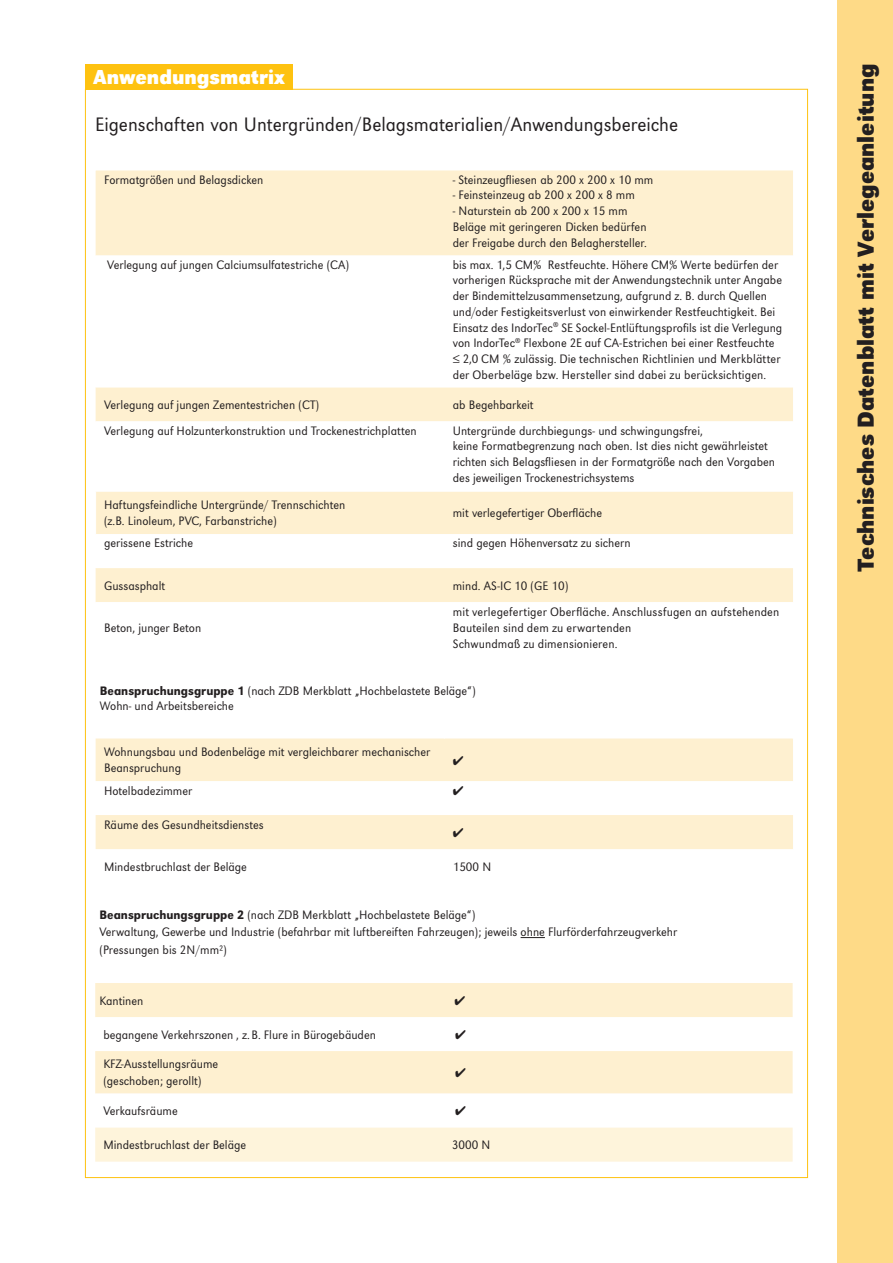
<style>
.page{position:relative;width:893px;height:1263px;background:#fff}
.page>*{position:absolute;margin:0;border:0;box-sizing:border-box;transform-origin:0 0}
.t1{font:700 24px "URW Grotesk Nar";color:#231f20}
.t2{font:700 21px "URW Grotesk Nar";color:#fff}
.t3{font:300 20.25px "URW Grotesk Nar";color:#231f20}
.t4{font:300 12.75px/15.8px "URW Grotesk Nar";color:#231f20}
.s1{font-weight:500}
</style>
<div class="page">
<div style="left:838px;top:0;width:55px;height:1263px;background:#feda87"></div>
<div style="left:85px;top:64px;width:207px;height:25px;background:#fec210"></div>
<div style="left:96px;top:170px;width:697px;height:85px;background:#fef0d0"></div>
<svg style="left:96px;top:255px;width:697px;height:347px"></svg>
<svg style="left:96px;top:738px;width:697px;height:111px;fill:#fef0d0"></svg>
<svg style="left:95px;top:983px;width:698px;height:110px;fill:#fef0d0"></svg>
<svg style="left:521px;top:937px;width:24px;height:1px"></svg>
<svg style="left:453px;top:755px;width:10px;height:10px"></svg>
<svg style="left:453px;top:786px;width:10px;height:9px"></svg>
<svg style="left:453px;top:828px;width:10px;height:9px"></svg>
<svg style="left:455px;top:996px;width:10px;height:9px"></svg>
<svg style="left:456px;top:1030px;width:10px;height:9px"></svg>
<svg style="left:456px;top:1068px;width:10px;height:9px"></svg>
<svg style="left:95px;top:1093px;width:698px;height:68px"></svg>
<p class="t2" style="left:94px;top:64px;width:193px">Anwendungsmatrix</p>
<p class="t3" style="left:95px;top:112px;width:584px">Eigenschaften von Untergründen/Belagsmaterialien/Anwendungsbereiche</p>
<p class="t4" style="left:104px;top:171px;width:161px">Formatgrößen und Belagsdicken</p>
<p class="t4" style="left:453px;top:171px;width:202px">- Steinzeugfliesen ab 200 x 200 x 10 mm</p>
<p class="t4" style="left:453px;top:187px;width:184px">- Feinsteinzeug ab 200 x 200 x 8 mm</p>
<p class="t4" style="left:453px;top:203px;width:195px">- Naturstein ab 200 x 200 x 15 mm<br>Beläge mit geringeren Dicken bedürfen der Freigabe durch den Belaghersteller.</p>
<p class="t4" style="left:107px;top:257px;width:243px">Verlegung auf jungen Calciumsulfatestriche (CA)</p>
<p class="t4" style="left:453px;top:257px;width:331px">bis max. 1,5 CM% Restfeuchte. Höhere CM% Werte bedürfen der vorherigen Rücksprache mit der Anwendungstechnik unter Angabe der Bindemittelzusammensetzung, aufgrund z. B. durch Quellen und/oder Festigkeitsverlust von einwirkender Restfeuchtigkeit. Bei Einsatz des IndorTec<sup>®</sup> SE Sockel-Entlüftungsprofils ist die Verlegung von IndorTec<sup>®</sup> Flexbone 2E auf CA-Estrichen bei einer Restfeuchte ≤ 2,0 CM % zulässig. Die technischen Richtlinien und Merkblätter der Oberbeläge bzw. Hersteller sind dabei zu berücksichtigen.</p>
<p class="t4" style="left:104px;top:397px;width:217px">Verlegung auf jungen Zementestrichen (CT)</p>
<p class="t4" style="left:453px;top:397px;width:82px">ab Begehbarkeit</p>
<p class="t4" style="left:104px;top:422px;width:314px">Verlegung auf Holzunterkonstruktion und Trockenestrichplatten</p>
<p class="t4" style="left:453px;top:422px;width:252px">Untergründe durchbiegungs- und schwingungsfrei,</p>
<p class="t4" style="left:453px;top:438px;width:324px">keine Formatbegrenzung nach oben. Ist dies nicht gewährleistet richten sich Belagsfliesen in der Formatgröße nach den Vorgaben des jeweiligen Trockenestrichsystems</p>
<p class="t4" style="left:104px;top:497px;width:243px">Haftungsfeindliche Untergründe/ Trennschichten (z.B. Linoleum, PVC, Farbanstriche)</p>
<p class="t4" style="left:453px;top:505px;width:151px">mit verlegefertiger Oberfläche</p>
<p class="t4" style="left:104px;top:535px;width:91px">gerissene Estriche</p>
<p class="t4" style="left:453px;top:535px;width:179px">sind gegen Höhenversatz zu sichern</p>
<p class="t4" style="left:104px;top:577px;width:63px">Gussasphalt</p>
<p class="t4" style="left:453px;top:577px;width:117px">mind. AS-IC 10 (GE 10)</p>
<p class="t4" style="left:104px;top:620px;width:99px">Beton, junger Beton</p>
<p class="t4" style="left:453px;top:604px;width:328px">mit verlegefertiger Oberfläche. Anschlussfugen an aufstehenden<br>Bauteilen sind dem zu erwartenden<br>Schwundmaß zu dimensionieren.</p>
<p class="t4" style="left:100px;top:682px;width:377px"><span class="s1">Beanspruchungsgruppe 1</span> (nach ZDB Merkblatt „Hochbelastete Beläge“)</p>
<p class="t4" style="left:100px;top:698px;width:136px">Wohn- und Arbeitsbereiche</p>
<p class="t4" style="left:104px;top:744px;width:328px">Wohnungsbau und Bodenbeläge mit vergleichbarer mechanischer<br>Beanspruchung</p>
<p class="t4" style="left:104px;top:782px;width:90px">Hotelbadezimmer</p>
<p class="t4" style="left:104px;top:816px;width:161px">Räume des Gesundheitsdienstes</p>
<p class="t4" style="left:104px;top:858px;width:144px">Mindestbruchlast der Beläge</p>
<p class="t4" style="left:453px;top:858px;width:40px">1500 N</p>
<p class="t4" style="left:99px;top:907px;width:377px"><span class="s1">Beanspruchungsgruppe 2</span> (nach ZDB Merkblatt „Hochbelastete Beläge“)</p>
<p class="t4" style="left:99px;top:923px;width:579px;line-height:17.2px">Verwaltung, Gewerbe und Industrie (befahrbar mit luftbereiften Fahrzeugen); jeweils ohne Flurförderfahrzeugverkehr (Pressungen bis 2N/mm²)</p>
<p class="t4" style="left:99px;top:992px;width:45px">Kantinen</p>
<p class="t4" style="left:103px;top:1026px;width:274px">begangene Verkehrszonen , z.B. Flure in Bürogebäuden</p>
<p class="t4" style="left:103px;top:1055px;width:116px;line-height:17.2px">KFZ-Ausstellungsräume (geschoben; gerollt)</p>
<p class="t4" style="left:103px;top:1103px;width:76px">Verkaufsräume</p>
<p class="t4" style="left:103px;top:1137px;width:144px">Mindestbruchlast der Beläge</p>
<p class="t4" style="left:452px;top:1137px;width:40px">3000 N</p>
<p class="t1" style="left:852px;top:571px;width:509px;rotate:-90deg">Technisches Datenblatt mit Verlegeanleitung</p>
</div>
